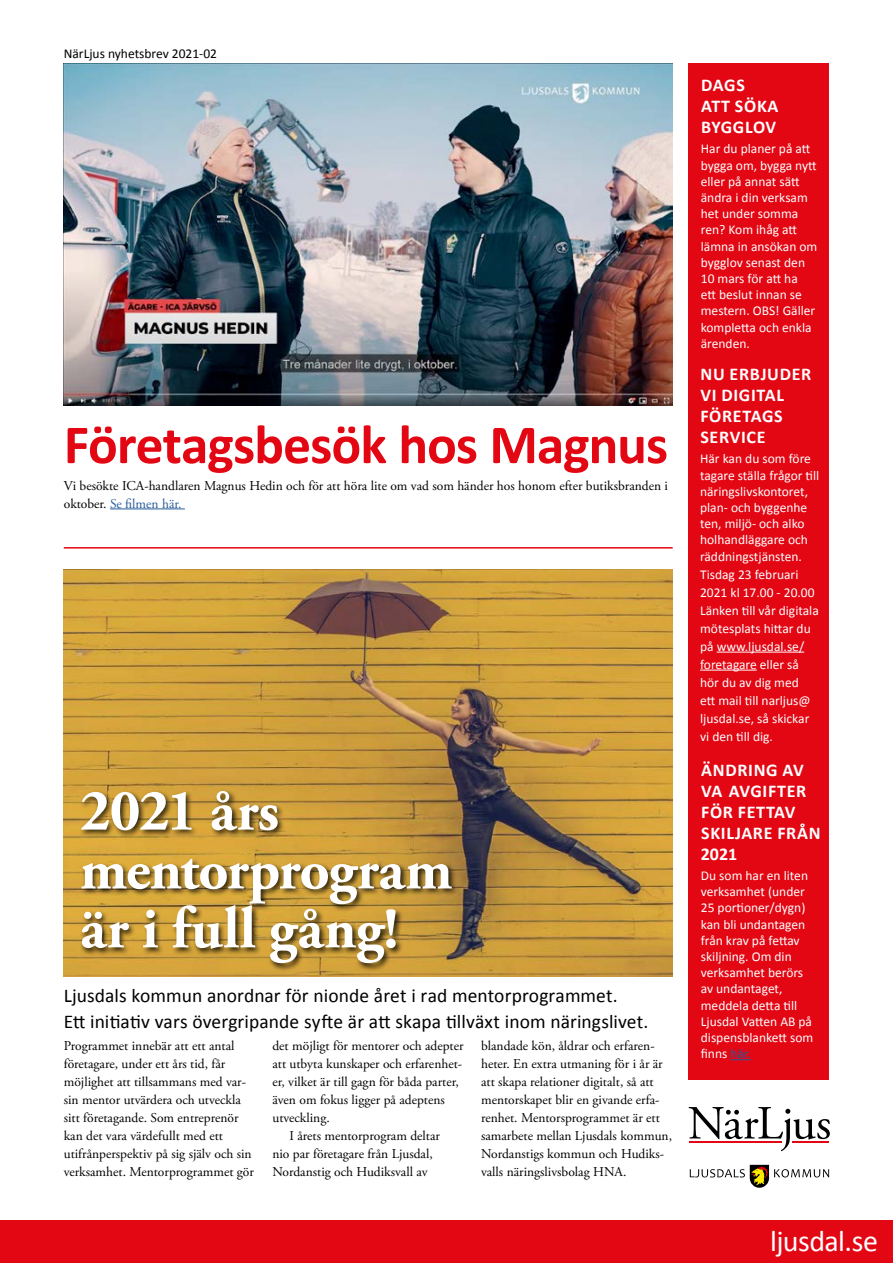
<style>
.page{position:relative;width:893px;height:1263px;background:#fff}
.page>*{position:absolute;margin:0;border:0;box-sizing:border-box;transform-origin:0 0}
.t1{font:700 58.8px/58.8px "Adobe Garamond Pro";letter-spacing:-.01em;color:#fff}
.t2{font:700 55.5px "Calibri";letter-spacing:-.015em;color:#e30613}
.t3{font:30px "Calibri";letter-spacing:-.02em;color:#fff}
.t4{font:19.5px "Calibri";letter-spacing:.005em;color:#000}
.t5{font:700 18px/21px "Calibri";letter-spacing:.04em;color:#fff}
.t6{font:13.5px/18px "Adobe Garamond Pro";color:#000}
.t7{font:13.5px/16.2px "Calibri";color:#fff}
.t8{font:13.5px "Calibri";color:#000}
.s1{color:#275b9b}
</style>
<div class="page">
<div style="left:0;top:1220px;width:893px;height:43px;background:#e30613"></div>
<div style="left:689px;top:64px;width:140px;height:1016px;background:#e30613"></div>
<hr style="left:110px;top:509px;width:75px;height:1px;background:#275b9b">
<svg style="left:730px;top:1059px;width:21px;height:1px"></svg>
<hr style="left:700px;top:670px;width:57px;height:1px;background:#fff">
<hr style="left:717px;top:652px;width:87px;height:1px;background:#fff">
<hr style="left:64px;top:547px;width:609px;height:2px;background:#e30613">
<img style="left:64px;top:64px;width:609px;height:342px">
<img style="left:64px;top:569px;width:609px;height:408px">
<div style="left:79px;top:790px;width:381px;height:181px;background:#000;opacity:.75"></div>
<svg style="left:689px;top:1107px;width:141px;height:44px"></svg>
<hr style="left:690px;top:1141px;width:92px;height:2px;background:#e30613">
<hr style="left:792px;top:1141px;width:37px;height:2px;background:#e30613">
<svg style="left:690px;top:1165px;width:139px;height:23px"></svg>
<p class="t8" style="left:64px;top:45px;width:155px">NärLjus nyhetsbrev 2021-02</p>
<p class="t2" style="left:64px;top:410px;width:606px">Företagsbesök hos Magnus</p>
<p class="t6" style="left:64px;top:477px;width:606px">Vi besökte ICA-handlaren Magnus Hedin och för att höra lite om vad som händer hos honom efter butiksbranden i oktober. <span class="s1">Se flmen här.</span></p>
<p class="t1" style="left:80px;top:783px;width:374px">2021 års mentorprogram är i full gång!</p>
<p class="t4" style="left:64px;top:983px;width:555px">Ljusdals kommun anordnar för nionde året i rad mentorprogrammet.</p>
<p class="t4" style="left:64px;top:1009px;width:586px">Ett initiativ vars övergripande syfte är att skapa tillväxt inom näringslivet.</p>
<p class="t6" style="left:64px;top:1037px;width:192px">Programmet innebär att ett antal företagare, under ett års tid, får möjlighet att tillsammans med var&shy;sin mentor utvärdera och utveckla sitt företagande. Som entreprenör kan det vara värdefullt med ett utifrånperspektiv på sig själv och sin verksamhet. Mentorprogrammet gör</p>
<p class="t6" style="left:272px;top:1037px;width:193px">det möjligt för mentorer och adepter att utbyta kunskaper och erfarenhet&shy;er, vilket är till gagn för båda parter, även om fokus ligger på adeptens utveckling.</p>
<p class="t6" style="left:481px;top:1037px;width:192px">blandade kön, åldrar och erfaren&shy;heter. En extra utmaning för i år är att skapa relationer digitalt, så att mentorskapet blir en givande erfa&shy;renhet. Mentorsprogrammet är ett samarbete mellan Ljusdals kommun, Nordanstigs kommun och Hudiks&shy;valls näringslivsbolag HNA.</p>
<p class="t6" style="left:272px;top:1127px;width:169px;text-indent:17px">I årets mentorprogram deltar nio par företagare från Ljusdal,<br>Nordanstig och Hudiksvall av</p>
<p class="t5" style="left:701px;top:74px;width:79px">DAGS<br>ATT SÖKA<br>BYGGLOV</p>
<p class="t7" style="left:701px;top:140px;width:118px">Har du planer på att bygga om, bygga nytt eller på annat sätt ändra i din verksam het under somma ren? Kom ihåg att lämna in ansökan om bygglov senast den<br>10 mars för att ha<br>ett beslut innan se mestern. OBS! Gäller kompletta och enkla ärenden.</p>
<p class="t5" style="left:700px;top:363px;width:112px">NU ERBJUDER<br>VI DIGITAL</p>
<p class="t5" style="left:700px;top:405px;width:84px">FÖRETAGS</p>
<p class="t5" style="left:700px;top:426px;width:67px">SERVICE</p>
<p class="t7" style="left:700px;top:450px;width:121px">Här kan du som före tagare ställa frågor till näringslivskontoret, plan- och byggenhe ten, miljö- och alko holhandläggare och</p>
<p class="t7" style="left:700px;top:546px;width:120px;line-height:18px">räddningstjänsten.<br>Tisdag 23 februari<br>2021 kl 17.00 - 20.00<br>Länken till vår digitala mötesplats hittar du</p>
<p class="t7" style="left:700px;top:636px;width:106px;line-height:18px">på www.ljusdal.se/ foretagare eller så</p>
<p class="t7" style="left:700px;top:672px;width:112px;line-height:18px">hör du av dig med ett mail till narljus@ ljusdal.se, så skickar vi den till dig.</p>
<p class="t5" style="left:701px;top:758px;width:104px">ÄNDRING AV</p>
<p class="t5" style="left:701px;top:779px;width:107px">VA AVGIFTER</p>
<p class="t5" style="left:701px;top:800px;width:121px">FÖR FETTAV<br>SKILJARE FRÅN<br>2021</p>
<p class="t7" style="left:701px;top:867px;width:109px">Du som har en liten verksamhet (under<br>25 portioner/dygn) kan bli undantagen från krav på fettav</p>
<p class="t7" style="left:701px;top:948px;width:92px">skiljning. Om din</p>
<p class="t7" style="left:701px;top:964px;width:114px">verksamhet berörs av undantaget, meddela detta till<br>Ljusdal Vatten AB på dispensblankett som finns <span class="s1">här.</span></p>
<h3 class="t3" style="left:770px;top:1223px;width:109px">ljusdal.se</h3>
</div>
